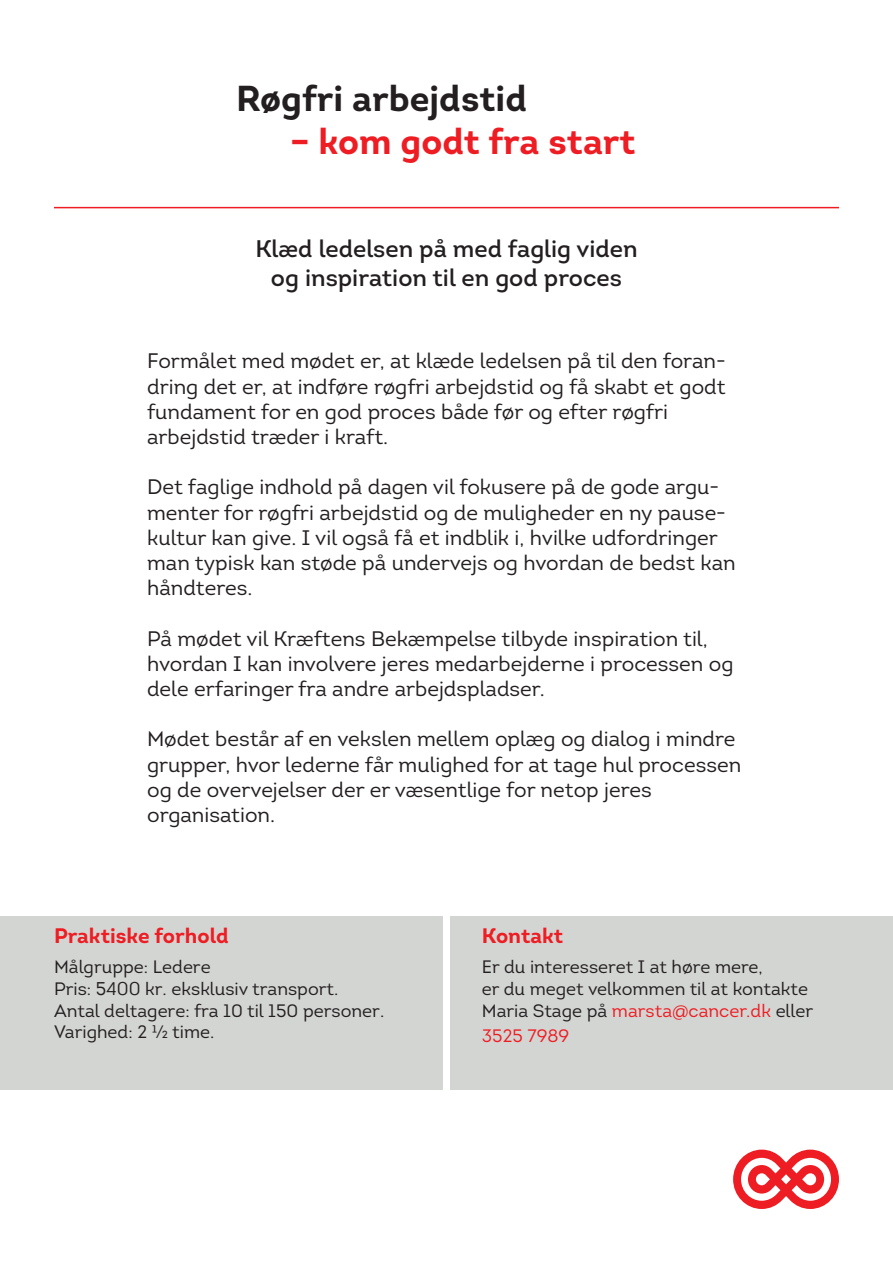
<style>
.page{position:relative;width:893px;height:1263px;background:#fff}
.page>*{position:absolute;margin:0;border:0;box-sizing:border-box;transform-origin:0 0}
.t1{font:700 36px "Intro";color:#231f20}
.t2{font:700 36px "Intro";color:#ee1d23}
.t3{font:600 24px/28.8px "Intro";color:#231f20;text-align:center}
.t4{font:21px/25.2px "Intro";color:#231f20}
.t5{font:700 21px "Intro";color:#ee1d23}
.t6{font:18px/21.6px "Intro";color:#231f20}
.t7{font:18px "Intro";color:#ee1d23}
.s1{color:#ee1d23}
</style>
<div class="page">
<div style="left:0;top:916px;width:442px;height:174px;background:#d3d5d3"></div>
<div style="left:451px;top:916px;width:442px;height:174px;background:#d3d5d3"></div>
<hr style="left:54px;top:207px;width:785px;height:1px;background:#ee1d23">
<svg style="left:733px;top:1149px;width:106px;height:60px"></svg>
<p class="t1" style="left:236px;top:75px;width:293px">Røgfri arbejdstid</p>
<p class="t2" style="left:290px;top:118px;width:347px">– kom godt fra start</p>
<p class="t3" style="left:255px;top:234px;width:384px">Klæd ledelsen på med faglig viden og inspiration til en god proces</p>
<p class="t4" style="left:147px;top:348px;width:580px">Formålet med mødet er, at klæde ledelsen på til den foran&shy;dring det er, at indføre røgfri arbejdstid og få skabt et godt fundament for en god proces både før og efter røgfri arbejdstid træder i kraft.</p>
<p class="t4" style="left:147px;top:474px;width:590px">Det faglige indhold på dagen vil fokusere på de gode argu&shy;menter for røgfri arbejdstid og de muligheder en ny pause&shy;kultur kan give. I vil også få et indblik i, hvilke udfordringer man typisk kan støde på undervejs og hvordan de bedst kan håndteres.</p>
<p class="t4" style="left:147px;top:626px;width:588px">På mødet vil Kræftens Bekæmpelse tilbyde inspiration til, hvordan I kan involvere jeres medarbejderne i processen og dele erfaringer fra andre arbejdspladser.</p>
<p class="t4" style="left:147px;top:726px;width:596px">Mødet består af en vekslen mellem oplæg og dialog i mindre grupper, hvor lederne får mulighed for at tage hul processen og de overvejelser der er væsentlige for netop jeres organisation.</p>
<p class="t5" style="left:54px;top:922px;width:176px">Praktiske forhold</p>
<p class="t6" style="left:54px;top:956px;width:332px">Målgruppe: Ledere<br>Pris: 5400 kr. eksklusiv transport.<br>Antal deltagere: fra 10 til 150 personer.<br>Varighed: 2 ½ time.</p>
<p class="t5" style="left:482px;top:922px;width:83px">Kontakt</p>
<p class="t6" style="left:482px;top:956px;width:333px">Er du interesseret I at høre mere,<br>er du meget velkommen til at kontakte<br>Maria Stage på <span class="s1">marsta@cancer.dk</span> eller</p>
<p class="t7" style="left:482px;top:1024px;width:89px">3525 7989</p>
</div>
